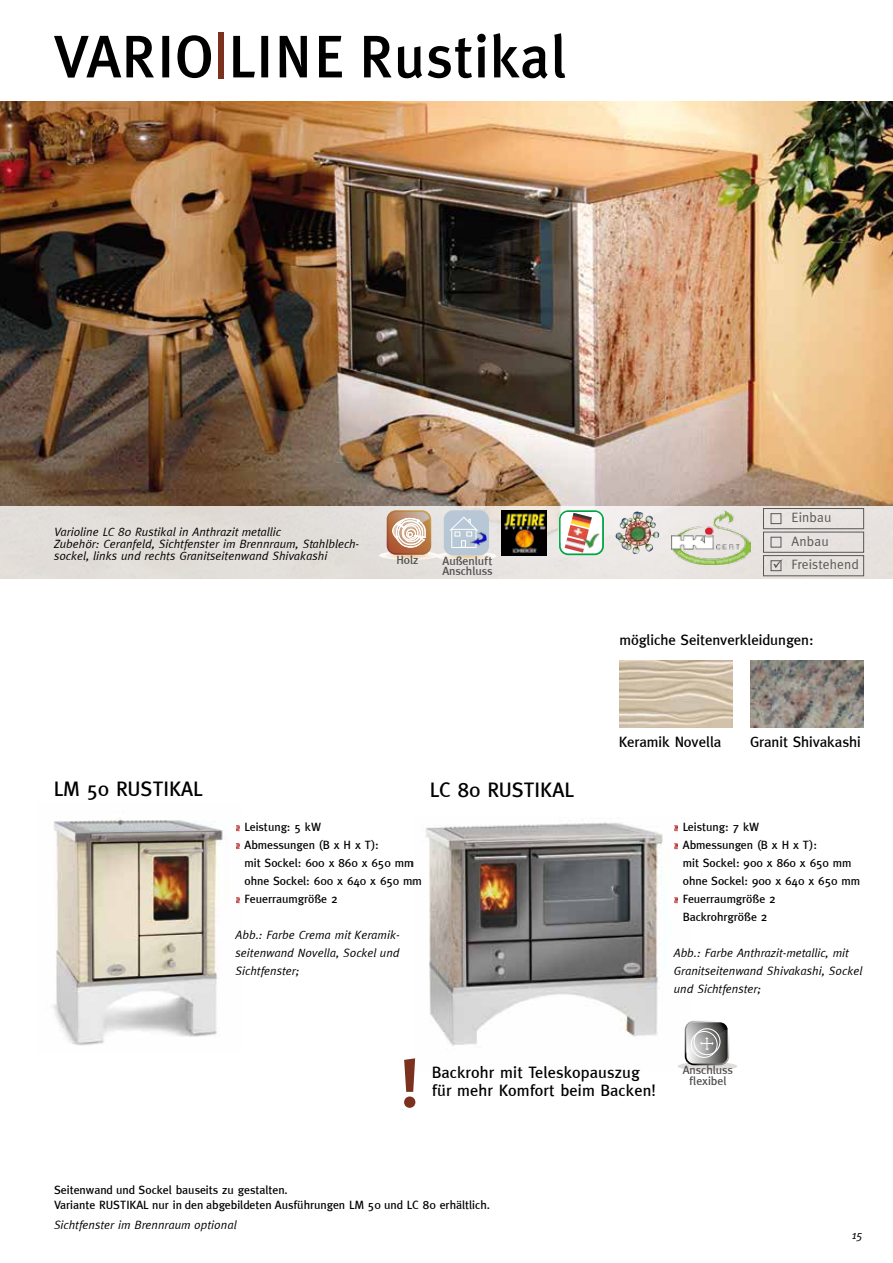
<style>
.page{position:relative;width:893px;height:1263px;background:#fff}
.page>*{position:absolute;margin:0;border:0;box-sizing:border-box;transform-origin:0 0}
.t1{font:700 68.55px "Meta";color:#7c311f}
.t2{font:500 21px "Meta";color:#000}
.t3{font:500 16.5px/18px "Meta";letter-spacing:.01em;color:#000}
.t4{font:500 15px "Meta";color:#000}
.t5{font:13.5px/23.5px "Meta";letter-spacing:.01em;color:#575756}
.t6{font:italic 12px/18px "Meta";color:#000}
.t7{font:500 12px/18px "Meta";color:#000}
.t8{font:500 12px/10.5px "Meta";color:#4d4d4c}
.t9{font:500 4.35px/5.1px "Meta";color:#000}
</style>
<div class="page">
<img style="left:0;top:102px;width:893px;height:404px">
<svg style="left:0;top:506px;width:893px;height:72px;fill:#e3dfda"></svg>
<svg style="left:233px;top:33px;width:332px;height:46px"></svg>
<div style="left:218px;top:32px;width:6px;height:46px;background:#7c311f"></div>
<svg style="left:54px;top:35px;width:157px;height:43px"></svg>
<img style="left:52px;top:819px;width:188px;height:227px">
<img style="left:425px;top:822px;width:260px;height:246px">
<img style="left:750px;top:661px;width:113px;height:66px">
<img style="left:619px;top:661px;width:113px;height:66px">
<div style="left:763px;top:508px;width:101px;height:21px;border:1px solid #575756"></div>
<div style="left:771px;top:513px;width:10px;height:11px;border:1px solid #575756"></div>
<div style="left:763px;top:532px;width:101px;height:21px;border:1px solid #575756"></div>
<div style="left:771px;top:537px;width:10px;height:10px;border:1px solid #575756"></div>
<div style="left:763px;top:555px;width:101px;height:21px;border:1px solid #575756"></div>
<div style="left:771px;top:560px;width:10px;height:11px;border:1px solid #575756"></div>
<svg style="left:773px;top:559px;width:10px;height:9px"></svg>
<svg style="left:379px;top:510px;width:118px;height:50px"></svg>
<img style="left:502px;top:510px;width:45px;height:45px">
<img style="left:628px;top:511px;width:10px;height:14px">
<img style="left:672px;top:510px;width:78px;height:54px">
<svg style="left:559px;top:510px;width:45px;height:45px"></svg>
<svg style="left:561px;top:512px;width:41px;height:41px"></svg>
<img style="left:582px;top:533px;width:19px;height:15px">
<div style="left:678px;top:1062px;width:59px;height:9px;background:#e0dcdc;border-radius:50%"></div>
<svg style="left:685px;top:1021px;width:44px;height:44px"></svg>
<p class="t6" style="left:54px;top:526px;width:307px;line-height:12px">Varioline LC 80 Rustikal in Anthrazit metallic<br>Zubehör: Ceranfeld, Sichtfenster im Brennraum, Stahlblech&shy;sockel, links und rechts Granitseitenwand Shivakashi</p>
<p class="t8" style="left:397px;top:555px;width:23px">Holz</p>
<p class="t8" style="left:442px;top:555px;width:52px">Außenluft<br>Anschluss</p>
<p class="t9" style="left:457px;top:560px;width:19px">Außenluft<br>Anschluss</p>
<h2 class="t2" style="left:54px;top:777px;width:150px">LM 50 RUSTIKAL</h2>
<h2 class="t2" style="left:430px;top:777px;width:146px">LC 80 RUSTIKAL</h2>
<p class="t7" style="left:245px;top:818px;width:179px">Leistung: 5 kW<br>Abmessungen (B x H x T):<br>mit Sockel: 600 x 860 x 650 mm ohne Sockel: 600 x 640 x 650 mm<br>Feuerraumgröße 2</p>
<p class="t6" style="left:236px;top:926px;width:166px;text-align:justify">Abb.: Farbe Crema mit Keramik&shy;seitenwand Novella, Sockel und Sichtfenster;</p>
<p class="t5" style="left:792px;top:505px;width:69px">Einbau<br>Anbau<br>Freistehend</p>
<p class="t4" style="left:619px;top:631px;width:196px">mögliche Seitenverkleidungen:</p>
<p class="t4" style="left:619px;top:733px;width:104px">Keramik Novella</p>
<p class="t4" style="left:750px;top:733px;width:112px">Granit Shivakashi</p>
<p class="t7" style="left:683px;top:818px;width:179px">Leistung: 7 kW<br>Abmessungen (B x H x T):<br>mit Sockel: 900 x 860 x 650 mm ohne Sockel: 900 x 640 x 650 mm<br>Feuerraumgröße 2<br>Backrohrgröße 2</p>
<p class="t6" style="left:674px;top:944px;width:190px">Abb.: Farbe Anthrazit-metallic, mit<br>Granitseitenwand Shivakashi, Sockel und Sichtfenster;</p>
<h1 class="t1" style="left:401px;top:1043px;width:19px">!</h1>
<h3 class="t3" style="left:432px;top:1063px;width:226px">Backrohr mit Teleskopauszug für mehr Komfort beim Backen!</h3>
<p class="t8" style="left:683px;top:1065px;width:52px;text-align:center">Anschluss flexibel</p>
<p class="t7" style="left:54px;top:1181px;width:235px">Seitenwand und Sockel bauseits zu gestalten.</p>
<p class="t7" style="left:54px;top:1195px;width:437px">Variante RUSTIKAL nur in den abgebildeten Ausführungen LM 50 und LC 80 erhältlich.</p>
<p class="t6" style="left:54px;top:1215px;width:184px">Sichtfenster im Brennraum optional</p>
<p class="t6" style="left:852px;top:1226px;width:13px">15</p>
</div>
